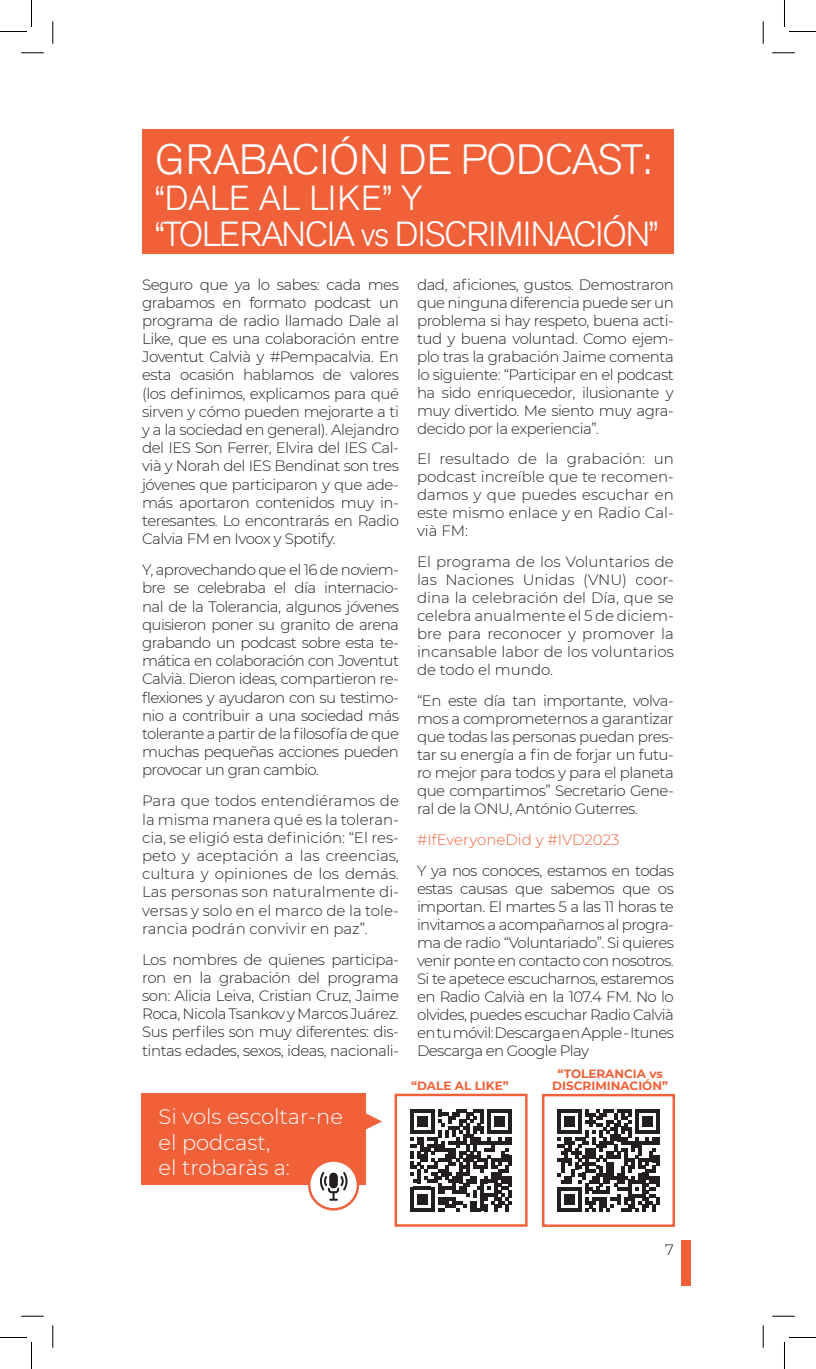
<style>
.page{position:relative;width:816px;height:1369px;background:#fff}
.page>*{position:absolute;margin:0;border:0;box-sizing:border-box;transform-origin:0 0}
.t1{font:300 42px "Akzidenz Grotesk Pro";color:#fff}
.t2{font:300 34.5px/36px "Akzidenz Grotesk Pro";letter-spacing:-.03em;color:#fff}
.t3{font:300 21px/25.2px "Montserrat";color:#fff}
.t4{font:300 15px/18.1px "Montserrat";letter-spacing:-.03em;color:#231f20;text-align:justify}
.t5{font:300 15px "Montserrat";color:#f16139}
.t6{font:700 12px "Montserrat";color:#f16139}
</style>
<div class="page">
<div style="left:681px;top:1240px;width:10px;height:46px;background:#f16139"></div>
<svg style="left:557px;top:1109px;width:102px;height:102px"></svg>
<div style="left:542px;top:1093px;width:133px;height:133px;border:2px solid #f16139"></div>
<svg style="left:410px;top:1109px;width:102px;height:102px"></svg>
<div style="left:394px;top:1093px;width:133px;height:133px;border:2px solid #f16139"></div>
<div style="left:141px;top:1093px;width:225px;height:91px;background:#f16139"></div>
<svg style="left:366px;top:1113px;width:16px;height:16px"></svg>
<svg style="left:309px;top:1160px;width:49px;height:49px"></svg>
<div style="left:308px;top:1159px;width:51px;height:51px;border:2px solid #f16139;border-radius:50%"></div>
<svg style="left:320px;top:1171px;width:27px;height:29px"></svg>
<div style="left:142px;top:129px;width:532px;height:125px;background:#f16139"></div>
<svg style="left:21px;top:53px;width:23px;height:1px"></svg>
<svg style="left:772px;top:53px;width:22px;height:1px"></svg>
<svg style="left:21px;top:1315px;width:23px;height:1px"></svg>
<svg style="left:772px;top:1315px;width:22px;height:1px"></svg>
<svg style="left:53px;top:21px;width:1px;height:23px"></svg>
<svg style="left:53px;top:1325px;width:1px;height:22px"></svg>
<svg style="left:763px;top:21px;width:1px;height:23px"></svg>
<svg style="left:763px;top:1325px;width:1px;height:22px"></svg>
<svg style="left:0;top:0;width:32px;height:32px"></svg>
<svg style="left:0;top:1337px;width:32px;height:31px"></svg>
<svg style="left:784px;top:0;width:32px;height:32px"></svg>
<svg style="left:784px;top:1337px;width:32px;height:31px"></svg>
<h1 class="t1" style="left:155px;top:132px;width:497px">GRABACIÓN DE PODCAST:</h1>
<h2 class="t2" style="left:155px;top:180px;width:505px">“DALE AL LIKE” Y<br>“TOLERANCIA vs DISCRIMINACIÓN”</h2>
<p class="t4" style="left:142px;top:275px;width:258px">Seguro que ya lo sabes: cada mes grabamos en formato podcast un programa de radio llamado Dale al Like, que es una colaboración entre Joventut Calvià y #Pempacalvia. En esta ocasión hablamos de valores (los definimos, explicamos para qué sirven y cómo pueden mejorarte a ti y a la sociedad en general). Alejandro del IES Son Ferrer, Elvira del IES Cal&shy;vià y Norah del IES Bendinat son tres jóvenes que participaron y que ade&shy;más aportaron contenidos muy in&shy;teresantes. Lo encontrarás en Radio Calvia FM en Ivoox y Spotify.</p>
<p class="t4" style="left:142px;top:560px;width:258px">Y, aprovechando que el 16 de noviem&shy;bre se celebraba el día internacio&shy;nal de la Tolerancia, algunos jóvenes quisieron poner su granito de arena grabando un podcast sobre esta te&shy;mática en colaboración con Joventut Calvià. Dieron ideas, compartieron re&shy;flexiones y ayudaron con su testimo&shy;nio a contribuir a una sociedad más tolerante a partir de la filosofía de que muchas pequeñas acciones pueden provocar un gran cambio.</p>
<p class="t4" style="left:142px;top:791px;width:258px">Para que todos entendiéramos de la misma manera qué es la toleran&shy;cia, se eligió esta definición: “El res&shy;peto y aceptación a las creencias, cultura y opiniones de los demás.<br>Las personas son naturalmente di&shy;versas y solo en el marco de la tole&shy;rancia podrán convivir en paz”.</p>
<p class="t4" style="left:142px;top:949px;width:258px">Los nombres de quienes participa&shy;ron en la grabación del programa son: Alicia Leiva, Cristian Cruz, Jaime Roca, Nicola Tsankov y Marcos Juárez.<br>Sus perfiles son muy diferentes: dis&shy;tintas edades, sexos, ideas, nacionali-</p>
<p class="t4" style="left:417px;top:275px;width:258px">dad, aficiones, gustos. Demostraron que ninguna diferencia puede ser un problema si hay respeto, buena acti&shy;tud y buena voluntad. Como ejem&shy;plo tras la grabación Jaime comenta lo siguiente: “Participar en el podcast ha sido enriquecedor, ilusionante y muy divertido. Me siento muy agra&shy;decido por la experiencia”.</p>
<p class="t4" style="left:417px;top:449px;width:258px">El resultado de la grabación: un podcast increíble que te recomen&shy;damos y que puedes escuchar en este mismo enlace y en Radio Cal&shy;vià FM:</p>
<p class="t4" style="left:417px;top:552px;width:258px">El programa de los Voluntarios de las Naciones Unidas (VNU) coor&shy;dina la celebración del Día, que se celebra anualmente el 5 de diciem&shy;bre para reconocer y promover la incansable labor de los voluntarios de todo el mundo.</p>
<p class="t4" style="left:417px;top:691px;width:258px">“En este día tan importante, volva&shy;mos a comprometernos a garantizar que todas las personas puedan pres&shy;tar su energía a fin de forjar un futu&shy;ro mejor para todos y para el planeta que compartimos” Secretario Gene&shy;ral de la ONU, António Guterres.</p>
<p class="t5" style="left:417px;top:829px;width:204px">#IfEveryoneDid y #IVD2023</p>
<p class="t4" style="left:417px;top:860px;width:258px">Y ya nos conoces, estamos en todas estas causas que sabemos que os importan. El martes 5 a las 11 horas te invitamos a acompañarnos al progra&shy;ma de radio “Voluntariado”. Si quieres venir ponte en contacto con nosotros.<br>Si te apetece escucharnos, estaremos en Radio Calvià en la 107.4 FM. No lo olvides, puedes escuchar Radio Calvià en tu móvil: Descarga en Apple - Itunes Descarga en Google Play</p>
<p class="t6" style="left:557px;top:1064px;width:107px">“TOLERANCIA vs</p>
<p class="t6" style="left:411px;top:1076px;width:99px">“DALE AL LIKE”</p>
<p class="t6" style="left:552px;top:1076px;width:117px">DISCRIMINACIÓN”</p>
<h3 class="t3" style="left:158px;top:1103px;width:186px">Si vols escoltar-ne el podcast,<br>el trobaràs a:</h3>
<p class="t4" style="left:665px;top:1240px;width:10px">7</p>
</div>
